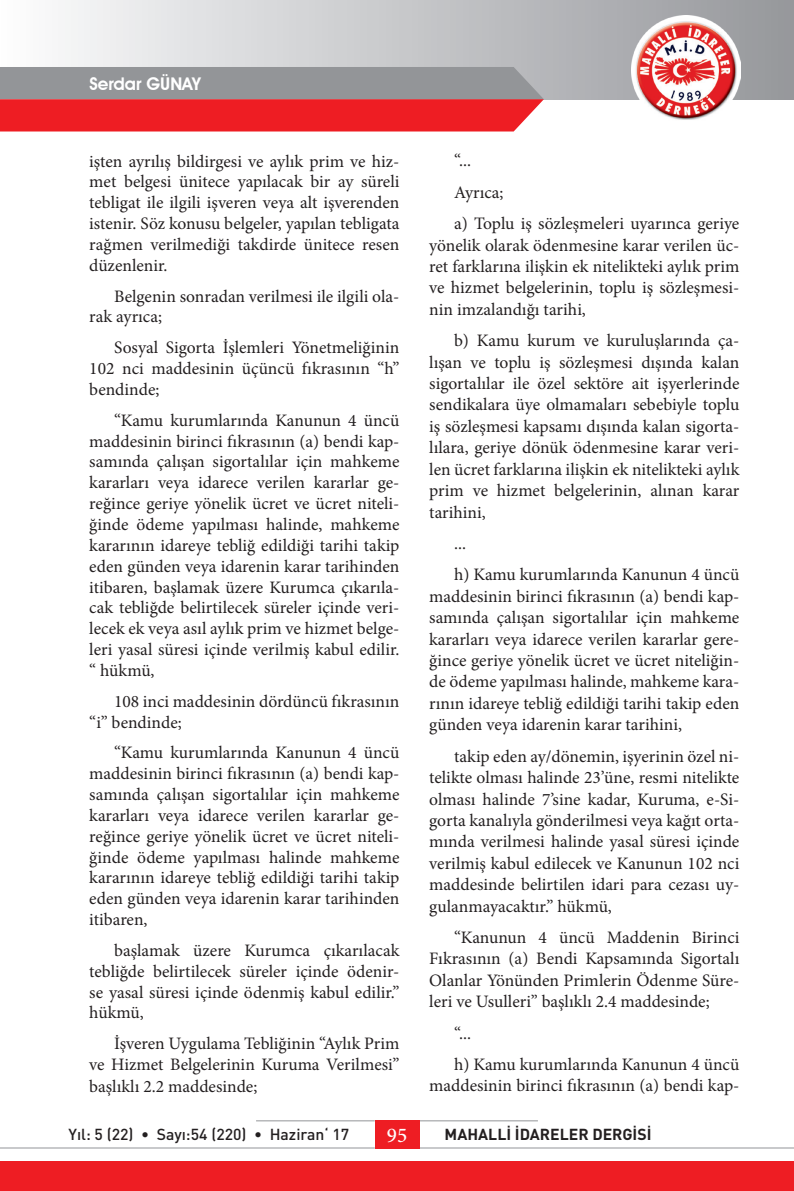
<style>
.page{position:relative;width:794px;height:1191px;background:#fff}
.page>*{position:absolute;margin:0;border:0;box-sizing:border-box;transform-origin:0 0}
.t1{font:500 21px "Minion Pro";color:#fff}
.t2{font:17.5px/20.8px "Minion Pro";color:#231f20;text-align:justify}
.t3{font:700 17.5px "Avant Garde";color:#fff}
.t4{font:500 15.75px "DIN Pro";color:#231f20}
.t5{font:700 15.75px "DIN Pro";color:#231f20}
</style>
<div class="page">
<div style="left:0;top:0;width:794px;height:99px;background:linear-gradient(to right,#fcfcfd,#95979b)"></div>
<hr style="left:419px;top:1147px;width:375px;height:1px;background:#939598">
<hr style="left:419px;top:1120px;width:119px;height:1px;background:#939598">
<hr style="left:256px;top:1120px;width:119px;height:1px;background:#939598">
<hr style="left:0;top:1147px;width:375px;height:1px;background:#939598">
<div style="left:375px;top:1120px;width:44px;height:28px;background:#ee1d23"></div>
<div style="left:0;top:1161px;width:794px;height:30px;background:#ee1d23"></div>
<svg style="left:0;top:67px;width:544px;height:64px;background:#c05c60"></svg>
<img style="left:631px;top:15px;width:109px;height:105px">
<p class="t3" style="left:89px;top:73px;width:113px">Serdar GÜNAY</p>
<p class="t2" style="left:89px;top:151px;width:312px">işten ayrılış bildirgesi ve aylık prim ve hiz&shy;met belgesi ünitece yapılacak bir ay süreli tebligat ile ilgili işveren veya alt işverenden istenir. Söz konusu belgeler, yapılan tebligata rağmen verilmediği takdirde ünitece resen düzenlenir.</p>
<p class="t2" style="left:89px;top:286px;width:312px;text-indent:25px">Belgenin sonradan verilmesi ile ilgili ola&shy;rak ayrıca;</p>
<p class="t2" style="left:89px;top:337px;width:312px;text-indent:25px">Sosyal Sigorta İşlemleri Yönetmeliğinin 102 nci maddesinin üçüncü fıkrasının “h” bendinde;</p>
<p class="t2" style="left:89px;top:410px;width:312px;text-indent:25px">“Kamu kurumlarında Kanunun 4 üncü maddesinin birinci fıkrasının (a) bendi kap&shy;samında çalışan sigortalılar için mahkeme kararları veya idarece verilen kararlar ge&shy;reğince geriye yönelik ücret ve ücret niteli&shy;ğinde ödeme yapılması halinde, mahkeme kararının idareye tebliğ edildiği tarihi takip eden günden veya idarenin karar tarihinden itibaren, başlamak üzere Kurumca çıkarıla&shy;cak tebliğde belirtilecek süreler içinde veri&shy;lecek ek veya asıl aylık prim ve hizmet belge&shy;leri yasal süresi içinde verilmiş kabul edilir. “ hükmü,</p>
<p class="t2" style="left:89px;top:690px;width:312px;text-indent:25px">108 inci maddesinin dördüncü fıkrasının “i” bendinde;</p>
<p class="t2" style="left:89px;top:742px;width:312px;text-indent:25px">“Kamu kurumlarında Kanunun 4 üncü maddesinin birinci fıkrasının (a) bendi kap&shy;samında çalışan sigortalılar için mahkeme kararları veya idarece verilen kararlar ge&shy;reğince geriye yönelik ücret ve ücret niteli&shy;ğinde ödeme yapılması halinde mahkeme kararının idareye tebliğ edildiği tarihi takip eden günden veya idarenin karar tarihinden itibaren,</p>
<p class="t2" style="left:89px;top:940px;width:312px;text-indent:25px">başlamak üzere Kurumca çıkarılacak tebliğde belirtilecek süreler içinde ödenir&shy;se yasal süresi içinde ödenmiş kabul edilir.” hükmü,</p>
<p class="t2" style="left:89px;top:1033px;width:312px;text-indent:25px">İşveren Uygulama Tebliğinin “Aylık Prim ve Hizmet Belgelerinin Kuruma Verilmesi” başlıklı 2.2 maddesinde;</p>
<p class="t2" style="left:454px;top:145px;width:287px;line-height:31.3px;text-align:left">“...<br>Ayrıca;<br>a) Toplu iş sözleşmeleri uyarınca geriye</p>
<p class="t2" style="left:429px;top:234px;width:312px;line-height:21.3px">yönelik olarak ödenmesine karar verilen üc&shy;ret farklarına ilişkin ek nitelikteki aylık prim ve hizmet belgelerinin, toplu iş sözleşmesi&shy;nin imzalandığı tarihi,</p>
<p class="t2" style="left:429px;top:330px;width:312px;line-height:21.3px;text-indent:25px">b) Kamu kurum ve kuruluşlarında ça&shy;lışan ve toplu iş sözleşmesi dışında kalan sigortalılar ile özel sektöre ait işyerlerinde sendikalara üye olmamaları sebebiyle toplu iş sözleşmesi kapsamı dışında kalan sigorta&shy;lılara, geriye dönük ödenmesine karar veri&shy;len ücret farklarına ilişkin ek nitelikteki aylık prim ve hizmet belgelerinin, alınan karar tarihini,</p>
<p class="t2" style="left:454px;top:528px;width:287px;line-height:31.3px">...<br>h) Kamu kurumlarında Kanunun 4 üncü</p>
<p class="t2" style="left:429px;top:585px;width:312px;line-height:21.3px">maddesinin birinci fıkrasının (a) bendi kap&shy;samında çalışan sigortalılar için mahkeme kararları veya idarece verilen kararlar gere&shy;ğince geriye yönelik ücret ve ücret niteliğin&shy;de ödeme yapılması halinde, mahkeme kara&shy;rının idareye tebliğ edildiği tarihi takip eden günden veya idarenin karar tarihini,</p>
<p class="t2" style="left:429px;top:745px;width:312px;line-height:21.3px;text-indent:25px">takip eden ay/dönemin, işyerinin özel ni&shy;telikte olması halinde 23’üne, resmi nitelikte olması halinde 7’sine kadar, Kuruma, e-Si&shy;gorta kanalıyla gönderilmesi veya kağıt orta&shy;mında verilmesi halinde yasal süresi içinde verilmiş kabul edilecek ve Kanunun 102 nci maddesinde belirtilen idari para cezası uy&shy;gulanmayacaktır.” hükmü,</p>
<p class="t2" style="left:429px;top:927px;width:312px;line-height:21.3px;text-indent:25px">“Kanunun 4 üncü Maddenin Birinci Fıkrasının (a) Bendi Kapsamında Sigortalı Olanlar Yönünden Primlerin Ödenme Süre&shy;leri ve Usulleri” başlıklı 2.4 maddesinde;</p>
<p class="t2" style="left:454px;top:1017px;width:287px;line-height:31.3px">“...<br>h) Kamu kurumlarında Kanunun 4 üncü</p>
<p class="t2" style="left:429px;top:1075px;width:312px">maddesinin birinci fıkrasının (a) bendi kap-</p>
<p class="t4" style="left:68px;top:1123px;width:282px">Yıl: 5 (22) • Sayı:54 (220) • Haziran‘ 17</p>
<p class="t1" style="left:387px;top:1120px;width:22px">95</p>
<p class="t5" style="left:444px;top:1123px;width:208px">MAHALLİ İDARELER DERGİSİ</p>
</div>
